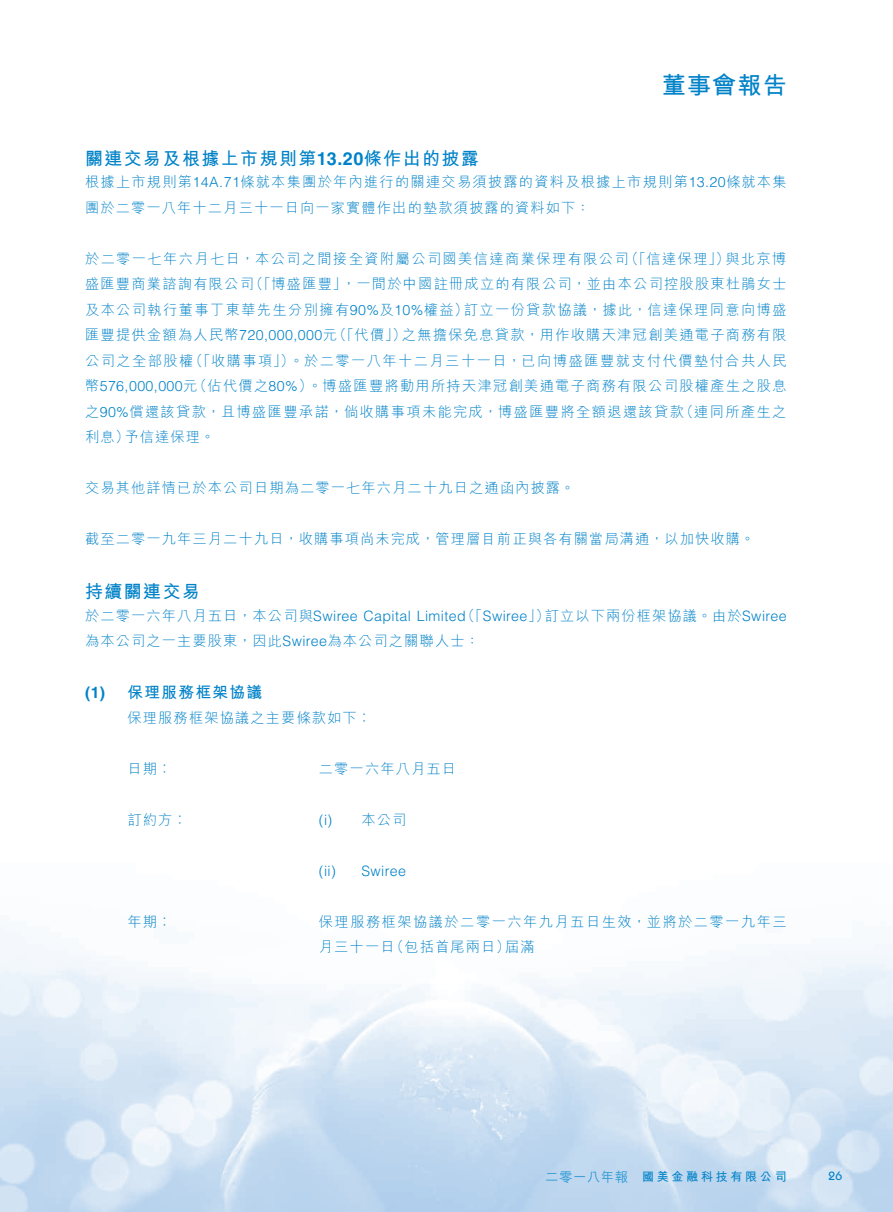
<style>
.page{position:relative;width:893px;height:1212px;background:#fff}
.page>*{position:absolute;margin:0;border:0;box-sizing:border-box;transform-origin:0 0}
.t1{font:700 24px "M Hei HK";letter-spacing:.05em;color:#0082c8}
.t2{font:700 18px "M Hei HK";letter-spacing:.08em;color:#0082c8}
.t3{font:700 15.75px "M Hei HK";letter-spacing:.08em;color:#0082c8}
.t4{font:300 14.25px/25.5px "M Hei HK";letter-spacing:.08em;color:#0082c8}
.t5{font:300 14.25px/25.5px "M Hei HK";letter-spacing:.1em;color:#0082c8}
.t6{font:300 14.25px "Helvetica LT Std";letter-spacing:.03em;color:#0082c8}
.t7{font:700 12px "M Hei HK";letter-spacing:.23em;color:#0082c8}
.t8{font:500 12px "Bauhaus Std";color:#0082c8}
.s1{font-family:"Helvetica LT Std"}
.s2{font-family:"M Hei HK"}
.s3{font-weight:500;font-size:13.5px;color:#329bd5}
</style>
<div class="page">
<img style="left:0;top:927px;width:893px;height:285px">
<h1 class="t1" style="left:662px;top:67px;width:126px">董事會報告</h1>
<p class="t2" style="left:85px;top:145px;width:395px">關連交易及根據上市規則第<span class="s1">13.20</span>條作出的披露</p>
<p class="t4" style="left:85px;top:169px;width:703px">根據上市規則第<span class="s1">14A.71</span>條就本集團於年內進行的關連交易須披露的資料及根據上市規則第<span class="s1">13.20</span>條就本集團於二零一八年十二月三十一日向一家實體作出的墊款須披露的資料如下：</p>
<p class="t4" style="left:85px;top:245px;width:703px;text-align:justify">於二零一七年六月七日，本公司之間接全資附屬公司國美信達商業保理有限公司（「信達保理」）與北京博盛匯豐商業諮詢有限公司（「博盛匯豐」，一間於中國註冊成立的有限公司，並由本公司控股股東杜鵑女士及本公司執行董事丁東華先生分別擁有<span class="s1">90%</span>及<span class="s1">10%</span>權益）訂立一份貸款協議，據此，信達保理同意向博盛匯豐提供金額為人民幣<span class="s1">720,000,000</span>元（「代價」）之無擔保免息貸款，用作收購天津冠創美通電子商務有限公司之全部股權（「收購事項」）。於二零一八年十二月三十一日，已向博盛匯豐就支付代價墊付合共人民幣<span class="s1">576,000,000</span>元（佔代價之<span class="s1">80%</span>）。博盛匯豐將動用所持天津冠創美通電子商務有限公司股權產生之股息之<span class="s1">90%</span>償還該貸款，且博盛匯豐承諾，倘收購事項未能完成，博盛匯豐將全額退還該貸款（連同所產生之利息）予信達保理。</p>
<p class="t4" style="left:85px;top:474px;width:491px">交易其他詳情已於本公司日期為二零一七年六月二十九日之通函內披露。</p>
<p class="t4" style="left:85px;top:525px;width:671px">截至二零一九年三月二十九日，收購事項尚未完成，管理層目前正與各有關當局溝通，以加快收購。</p>
<p class="t2" style="left:85px;top:579px;width:117px">持續關連交易</p>
<p class="t4" style="left:85px;top:602px;width:703px">於二零一六年八月五日，本公司與<span class="s1">Swiree Capital Limited</span>（「<span class="s1">Swiree</span>」）訂立以下兩份框架協議。由於<span class="s1">Swiree</span>為本公司之一主要股東，因此<span class="s1">Swiree</span>為本公司之關聯人士：</p>
<p class="t3" style="left:85px;top:681px;width:179px"><span class="s1">(1)</span> 保理服務框架協議</p>
<p class="t4" style="left:128px;top:704px;width:245px">保理服務框架協議之主要條款如下︰</p>
<p class="t4" style="left:128px;top:755px;width:46px">日期︰</p>
<p class="t4" style="left:319px;top:755px;width:139px">二零一六年八月五日</p>
<p class="t4" style="left:128px;top:806px;width:61px">訂約方︰</p>
<p class="t6" style="left:319px;top:811px;width:89px">(i) <span class="s2">本公司</span></p>
<p class="t6" style="left:319px;top:862px;width:19px">(ii)</p>
<p class="t6" style="left:361px;top:862px;width:46px">Swiree</p>
<p class="t4" style="left:128px;top:908px;width:46px">年期︰</p>
<p class="t5" style="left:319px;top:908px;width:469px">保理服務框架協議於二零一六年九月五日生效，並將於二零一九年三月三十一日（包括首尾兩日）屆滿</p>
<p class="t7" style="left:545px;top:1168px;width:243px"><span class="s3">二零一八年報</span> 國美金融科技有限公司</p>
<p class="t8" style="left:828px;top:1169px;width:15px">26</p>
</div>
